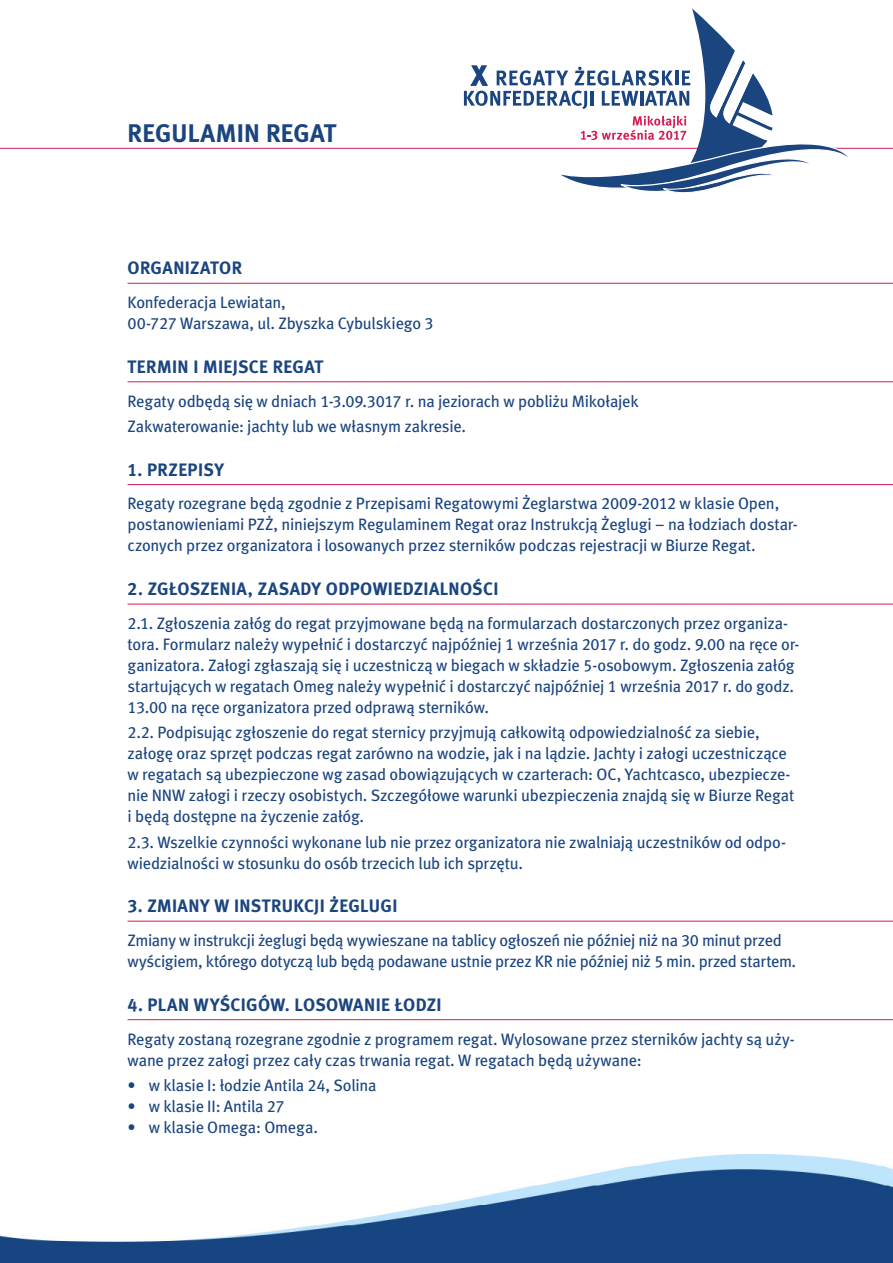
<style>
.page{position:relative;width:893px;height:1263px;background:#fff}
.page>*{position:absolute;margin:0;border:0;box-sizing:border-box;transform-origin:0 0}
.t1{font:25.5px "Meta Bold CELF";letter-spacing:.01em;color:#1b457f}
.t2{font:18px "Meta Bold CELF";letter-spacing:.02em;color:#1b457f}
.t3{font:16.5px/21px "Meta Book CELF";letter-spacing:-.015em;color:#1b457f}
</style>
<div class="page">
<hr style="left:0;top:148px;width:893px;height:1px;background:#d41f53">
<img style="left:0;top:1154px;width:893px;height:109px">
<hr style="left:128px;top:283px;width:765px;height:1px;background:#d41f53">
<hr style="left:128px;top:381px;width:765px;height:1px;background:#d41f53">
<hr style="left:128px;top:484px;width:765px;height:1px;background:#d41f53">
<hr style="left:128px;top:604px;width:765px;height:1px;background:#d41f53">
<hr style="left:128px;top:921px;width:765px;height:1px;background:#d41f53">
<hr style="left:128px;top:1019px;width:765px;height:1px;background:#d41f53">
<svg style="left:464px;top:8px;width:390px;height:185px"></svg>
<h1 class="t1" style="left:128px;top:117px;width:210px">REGULAMIN REGAT</h1>
<p class="t2" style="left:128px;top:257px;width:116px">ORGANIZATOR</p>
<p class="t3" style="left:128px;top:292px;width:308px">Konfederacja Lewiatan,<br>00-727 Warszawa, ul. Zbyszka Cybulskiego 3</p>
<p class="t2" style="left:128px;top:355px;width:197px">TERMIN I MIEJSCE REGAT</p>
<p class="t3" style="left:128px;top:388px;width:513px;line-height:25.2px">Regaty odbędą się w dniach 1-3.09.3017 r. na jeziorach w pobliżu Mikołajek<br>Zakwaterowanie: jachty lub we własnym zakresie.</p>
<p class="t2" style="left:128px;top:458px;width:98px">1. PRZEPISY</p>
<p class="t3" style="left:128px;top:493px;width:671px">Regaty rozegrane będą zgodnie z Przepisami Regatowymi Żeglarstwa 2009-2012 w klasie Open, postanowieniami PZŻ, niniejszym Regulaminem Regat oraz Instrukcją Żeglugi – na łodziach dostar&shy;czonych przez organizatora i losowanych przez sterników podczas rejestracji w Biurze Regat.</p>
<p class="t2" style="left:128px;top:578px;width:372px">2. ZGŁOSZENIA, ZASADY ODPOWIEDZIALNOŚCI</p>
<p class="t3" style="left:128px;top:613px;width:673px">2.1. Zgłoszenia załóg do regat przyjmowane będą na formularzach dostarczonych przez organiza&shy;tora. Formularz należy wypełnić i dostarczyć najpóźniej 1 września 2017 r. do godz. 9.00 na ręce or&shy;ganizatora. Załogi zgłaszają się i uczestniczą w biegach w składzie 5-osobowym. Zgłoszenia załóg startujących w regatach Omeg należy wypełnić i dostarczyć najpóźniej 1 września 2017 r. do godz.<br>13.00 na ręce organizatora przed odprawą sterników.</p>
<p class="t3" style="left:128px;top:722px;width:668px">2.2. Podpisując zgłoszenie do regat sternicy przyjmują całkowitą odpowiedzialność za siebie, załogę oraz sprzęt podczas regat zarówno na wodzie, jak i na lądzie. Jachty i załogi uczestniczące w regatach są ubezpieczone wg zasad obowiązujących w czarterach: OC, Yachtcasco, ubezpiecze&shy;nie NNW załogi i rzeczy osobistych. Szczegółowe warunki ubezpieczenia znajdą się w Biurze Regat i będą dostępne na życzenie załóg.</p>
<p class="t3" style="left:128px;top:831px;width:660px">2.3. Wszelkie czynności wykonane lub nie przez organizatora nie zwalniają uczestników od odpo&shy;wiedzialności w stosunku do osób trzecich lub ich sprzętu.</p>
<p class="t2" style="left:128px;top:895px;width:271px">3. ZMIANY W INSTRUKCJI ŻEGLUGI</p>
<p class="t3" style="left:128px;top:930px;width:670px">Zmiany w instrukcji żeglugi będą wywieszane na tablicy ogłoszeń nie później niż na 30 minut przed wyścigiem, którego dotyczą lub będą podawane ustnie przez KR nie później niż 5 min. przed startem.</p>
<p class="t2" style="left:128px;top:993px;width:315px">4. PLAN WYŚCIGÓW. LOSOWANIE ŁODZI</p>
<p class="t3" style="left:128px;top:1028px;width:669px">Regaty zostaną rozegrane zgodnie z programem regat. Wylosowane przez sterników jachty są uży&shy;wane przez załogi przez cały czas trwania regat. W regatach będą używane:</p>
<p class="t3" style="left:128px;top:1075px;width:251px">• w klasie I: łodzie Antila 24, Solina</p>
<p class="t3" style="left:128px;top:1096px;width:159px">• w klasie II: Antila 27</p>
<p class="t3" style="left:128px;top:1117px;width:192px">• w klasie Omega: Omega.</p>
</div>
